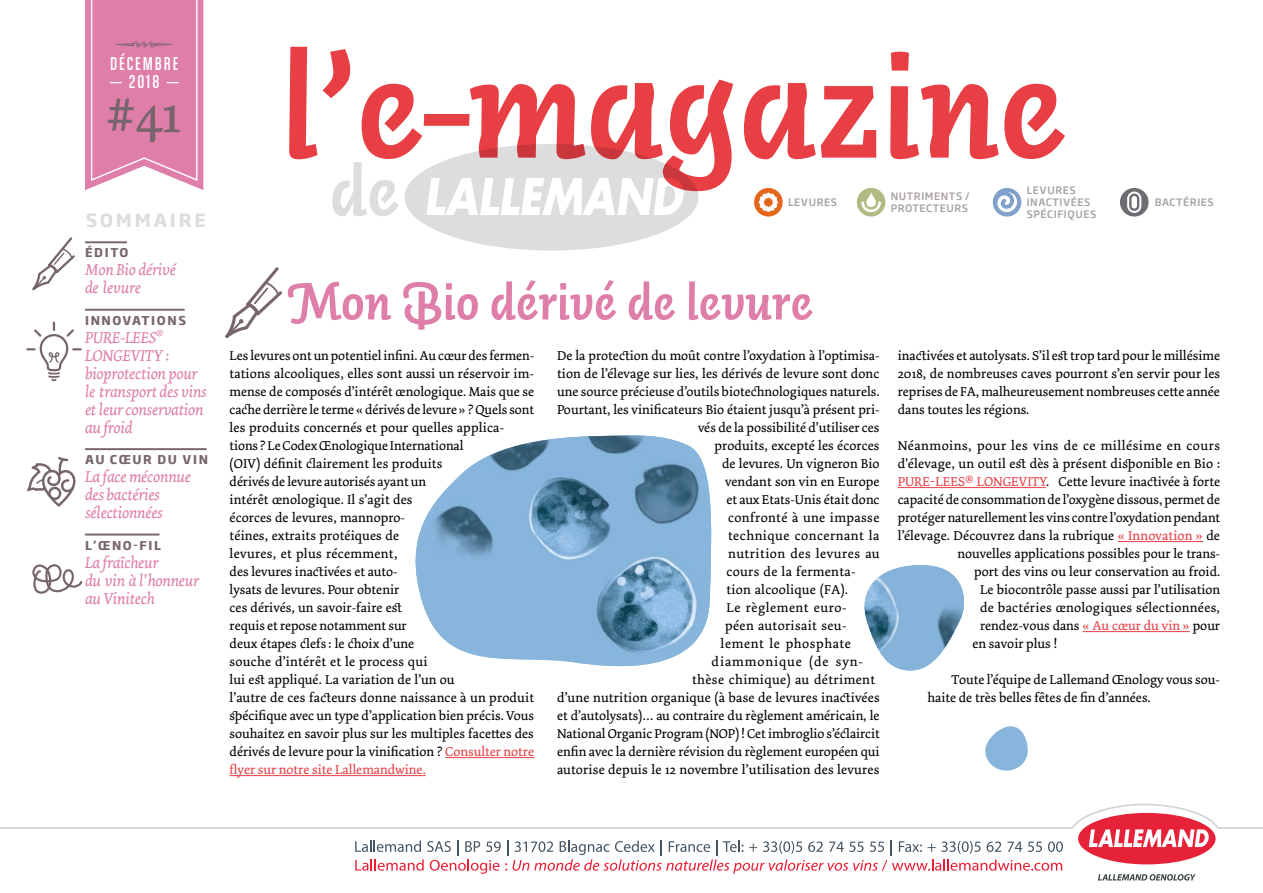
<style>
.page{position:relative;width:1263px;height:893px;background:#fff}
.page>*{position:absolute;margin:0;border:0;box-sizing:border-box;transform-origin:0 0}
.t1{font:italic 700 151.65px "Auto 3";color:#e83f44}
.t2{font:55.95px "Dolly Pro";color:#77656c}
.t3{font:italic 700 52.05px "Auto 3";color:#de7ea9}
.t4{font:19.8px/18px "Chalet Comprime Cologne Eighty";letter-spacing:.1em;color:#fff;text-align:center}
.t5{font:700 18px "Soho Gothic Pro";letter-spacing:.155em;color:#ddddde}
.t6{font:italic 16.5px/18px "Dolly";letter-spacing:-.02em;color:#de7ea9}
.t7{font:13.5px/18px "Dolly Pro";color:#000}
.t8{font:13.5px "Dolly Pro";letter-spacing:.035em;color:#000}
.t9{font:13.5px "Dolly Pro";letter-spacing:.02em;color:#000}
.t10{font:13.5px "Dolly Pro";letter-spacing:.025em;color:#000}
.t11{font:13.5px "Dolly Pro";letter-spacing:.03em;color:#000}
.t12{font:13.5px "Dolly Pro";letter-spacing:.065em;color:#000}
.t13{font:13.5px "Dolly Pro";letter-spacing:.045em;color:#000}
.t14{font:700 12px "Soho Gothic Pro";letter-spacing:.135em;color:#77656c}
.t15{font:500 10.2px/12.1px "Soho Gothic Pro";letter-spacing:.055em;color:#a9a2a7}
.s1{color:#e83f44}
</style>
<div class="page">
<svg style="left:0;top:803px;width:1263px;height:78px"></svg>
<svg style="left:355px;top:840px;width:708px;height:34px"></svg>
<div style="left:404px;top:144px;width:294px;height:107px;background:#ddddde;border-radius:50%"></div>
<svg style="left:426px;top:178px;width:258px;height:37px"></svg>
<hr style="left:85px;top:448px;width:122px;height:2px;background:#77656c">
<hr style="left:85px;top:534px;width:74px;height:1px;background:#77656c">
<svg style="left:27px;top:466px;width:6px;height:26px"></svg>
<svg style="left:225px;top:267px;width:57px;height:71px"></svg>
<svg style="left:26px;top:348px;width:7px;height:3px"></svg>
<svg style="left:85px;top:0;width:118px;height:190px;background:#e08ab0"></svg>
<div style="left:1120px;top:188px;width:28px;height:29px;background:#6e6c70;border-radius:50%"></div>
<svg style="left:1127px;top:192px;width:14px;height:21px"></svg>
<div style="left:857px;top:188px;width:28px;height:29px;background:#b2ba81;border-radius:50%"></div>
<svg style="left:861px;top:192px;width:20px;height:20px"></svg>
<div style="left:993px;top:188px;width:28px;height:29px;background:#80a1ca;border-radius:50%"></div>
<svg style="left:996px;top:192px;width:22px;height:21px"></svg>
<svg style="left:754px;top:188px;width:29px;height:29px"></svg>
<svg style="left:759px;top:193px;width:19px;height:19px"></svg>
<div style="left:1078px;top:813px;width:137px;height:51px;background:#e62239;border-radius:50%"></div>
<svg style="left:1089px;top:829px;width:120px;height:18px"></svg>
<svg style="left:1098px;top:874px;width:98px;height:7px"></svg>
<hr style="left:898px;top:487px;width:148px;height:1px;background:#e83f44">
<hr style="left:1118px;top:541px;width:85px;height:1px;background:#e83f44">
<hr style="left:1082px;top:631px;width:108px;height:1px;background:#e83f44">
<hr style="left:445px;top:757px;width:89px;height:1px;background:#e83f44">
<hr style="left:230px;top:775px;width:196px;height:1px;background:#e83f44">
<img style="left:415px;top:435px;width:297px;height:232px">
<img style="left:864px;top:565px;width:100px;height:106px">
<svg style="left:985px;top:726px;width:43px;height:45px"></svg>
<div style="left:33px;top:449px;width:175px;height:85px;background:#fff"></div>
<h3 class="t4" style="left:110px;top:55px;width:70px">DÉCEMBRE<br>2018</h3>
<h1 class="t1" style="left:281px;top:17px;width:787px"><sub>de</sub>l’e-magazine</h1>
<h2 class="t2" style="left:105px;top:78px;width:77px">#41</h2>
<p class="t15" style="left:788px;top:196px;width:51px">LEVURES</p>
<p class="t15" style="left:891px;top:190px;width:81px">NUTRIMENTS /<br>PROTECTEURS</p>
<p class="t15" style="left:1027px;top:184px;width:71px">LEVURES<br>INACTIVÉES<br>SPÉCIFIQUES</p>
<p class="t15" style="left:1155px;top:196px;width:61px">BACTÉRIES</p>
<h3 class="t5" style="left:85px;top:206px;width:122px">SOMMAIRE</h3>
<p class="t14" style="left:85px;top:243px;width:45px">ÉDITO</p>
<p class="t6" style="left:85px;top:261px;width:93px">Mon Bio dérivé de levure</p>
<p class="t14" style="left:85px;top:311px;width:102px">INNOVATIONS</p>
<p class="t6" style="left:85px;top:329px;width:124px">PURE-LEES<sup>®<br></sup>LONGEVITY : bioprotection pour le transport des vins et leur conservation au froid</p>
<p class="t14" style="left:85px;top:450px;width:124px">AU CŒUR DU VIN</p>
<p class="t6" style="left:85px;top:468px;width:107px">La face méconnue des bactéries sélectionnées</p>
<p class="t14" style="left:85px;top:536px;width:77px">L’ŒNO-FIL</p>
<p class="t6" style="left:85px;top:553px;width:115px">La fraîcheur<br>du vin à l’honneur au Vinitech</p>
<h3 class="t3" style="left:286px;top:271px;width:529px">Mon Bio dérivé de levure</h3>
<p class="t7" style="left:230px;top:347px;width:306px">Les levures ont un potentiel infini. Au cœur des fermen&shy;tations alcooliques, elles sont aussi un réservoir im&shy;mense de composés d’intérêt œnologique. Mais que se cache derrière le terme « dérivés de levure » ? Quels sont les produits concernés et pour quelles applica&shy;tions ? Le Codex Œnologique International<br>(OIV) définit clairement les produits<br>dérivés de levure autorisés ayant un<br>intérêt œnologique. Il s’agit des<br>écorces de levures, mannopro-<br>téines, extraits protéiques de<br>levures, et plus récemment,<br>des levures inactivées et auto-<br>lysats de levures. Pour obtenir<br>ces dérivés, un savoir-faire est<br>requis et repose notamment sur<br>deux étapes clefs : le choix d’une<br>souche d’intérêt et le process qui<br>lui est appliqué. La variation de l’un ou<br>l’autre de ces facteurs donne naissance à un produit spécifique avec un type d’application bien précis. Vous souhaitez en savoir plus sur les multiples facettes des dérivés de levure pour la vinification ? <span class="s1">Consulter notre flyer sur notre site Lallemandwine.</span></p>
<p class="t7" style="left:557px;top:347px;width:324px">De la protection du moût contre l’oxydation à l’optimisa-</p>
<p class="t7" style="left:557px;top:365px;width:324px">tion de l’élevage sur lies, les dérivés de levure sont donc</p>
<p class="t7" style="left:557px;top:383px;width:324px">une source précieuse d’outils biotechnologiques naturels.</p>
<p class="t7" style="left:557px;top:401px;width:324px">Pourtant, les vinificateurs Bio étaient jusqu’à présent pri-</p>
<p class="t7" style="left:698px;top:419px;width:183px">vés de la possibilité d’utiliser ces</p>
<p class="t7" style="left:715px;top:437px;width:167px">produits, excepté les écorces</p>
<p class="t7" style="left:722px;top:455px;width:159px">de levures. Un vigneron Bio</p>
<p class="t7" style="left:725px;top:473px;width:156px">vendant son vin en Europe</p>
<p class="t7" style="left:727px;top:491px;width:154px">et aux Etats-Unis était donc</p>
<p class="t10" style="left:728px;top:509px;width:153px">confronté à une impasse</p>
<p class="t8" style="left:728px;top:527px;width:153px">technique concernant la</p>
<p class="t8" style="left:728px;top:545px;width:153px">nutrition des levures au</p>
<p class="t9" style="left:727px;top:563px;width:130px">cours de la fermenta-</p>
<p class="t7" style="left:727px;top:581px;width:123px">tion alcoolique (FA).</p>
<p class="t8" style="left:727px;top:599px;width:122px">Le règlement euro-</p>
<p class="t10" style="left:725px;top:617px;width:123px">péen autorisait seu-</p>
<p class="t13" style="left:721px;top:635px;width:132px">lement le phosphate</p>
<p class="t12" style="left:712px;top:653px;width:153px">diammonique (de syn-</p>
<p class="t11" style="left:692px;top:671px;width:185px">thèse chimique) au détriment</p>
<p class="t7" style="left:557px;top:689px;width:324px">d’une nutrition organique (à base de levures inactivées</p>
<p class="t7" style="left:557px;top:707px;width:324px">et d’autolysats)… au contraire du règlement américain, le</p>
<p class="t7" style="left:557px;top:725px;width:324px">National Organic Program (NOP) ! Cet imbroglio s’éclaircit</p>
<p class="t7" style="left:557px;top:743px;width:324px">enfin avec la dernière révision du règlement européen qui</p>
<p class="t7" style="left:557px;top:761px;width:324px">autorise depuis le 12 novembre l’utilisation des levures</p>
<p class="t7" style="left:898px;top:347px;width:324px;text-align:justify">inactivées et autolysats. S’il est trop tard pour le millésime 2018, de nombreuses caves pourront s’en servir pour les reprises de FA, malheureusement nombreuses cette année dans toutes les régions.</p>
<p class="t8" style="left:898px;top:437px;width:324px">Néanmoins, pour les vins de ce millésime en cours</p>
<p class="t7" style="left:898px;top:455px;width:324px">d'élevage, un outil est dès à présent disponible en Bio :</p>
<p class="t7" style="left:898px;top:473px;width:324px"><span class="s1">PURE-LEES® LONGEVITY</span>. Cette levure inactivée à forte</p>
<p class="t7" style="left:898px;top:491px;width:324px">capacité de consommation de l’oxygène dissous, permet de</p>
<p class="t7" style="left:898px;top:509px;width:324px">protéger naturellement les vins contre l’oxydation pendant</p>
<p class="t7" style="left:898px;top:527px;width:324px">l’élevage. Découvrez dans la rubrique <span class="s1">« Innovation »</span> de</p>
<p class="t7" style="left:958px;top:545px;width:264px">nouvelles applications possibles pour le trans-</p>
<p class="t7" style="left:974px;top:563px;width:248px">port des vins ou leur conservation au froid.</p>
<p class="t7" style="left:980px;top:581px;width:241px">Le biocontrôle passe aussi par l’utilisation</p>
<p class="t9" style="left:980px;top:599px;width:242px">de bactéries œnologiques sélectionnées,</p>
<p class="t7" style="left:980px;top:617px;width:241px">rendez-vous dans <span class="s1">« Au cœur du vin »</span> pour</p>
<p class="t7" style="left:973px;top:635px;width:86px">en savoir plus !</p>
<p class="t7" style="left:927px;top:671px;width:294px;text-indent:24px">Toute l’équipe de Lallemand Œnology vous sou&shy;haite de très belles fêtes de fin d’années.</p>
</div>
